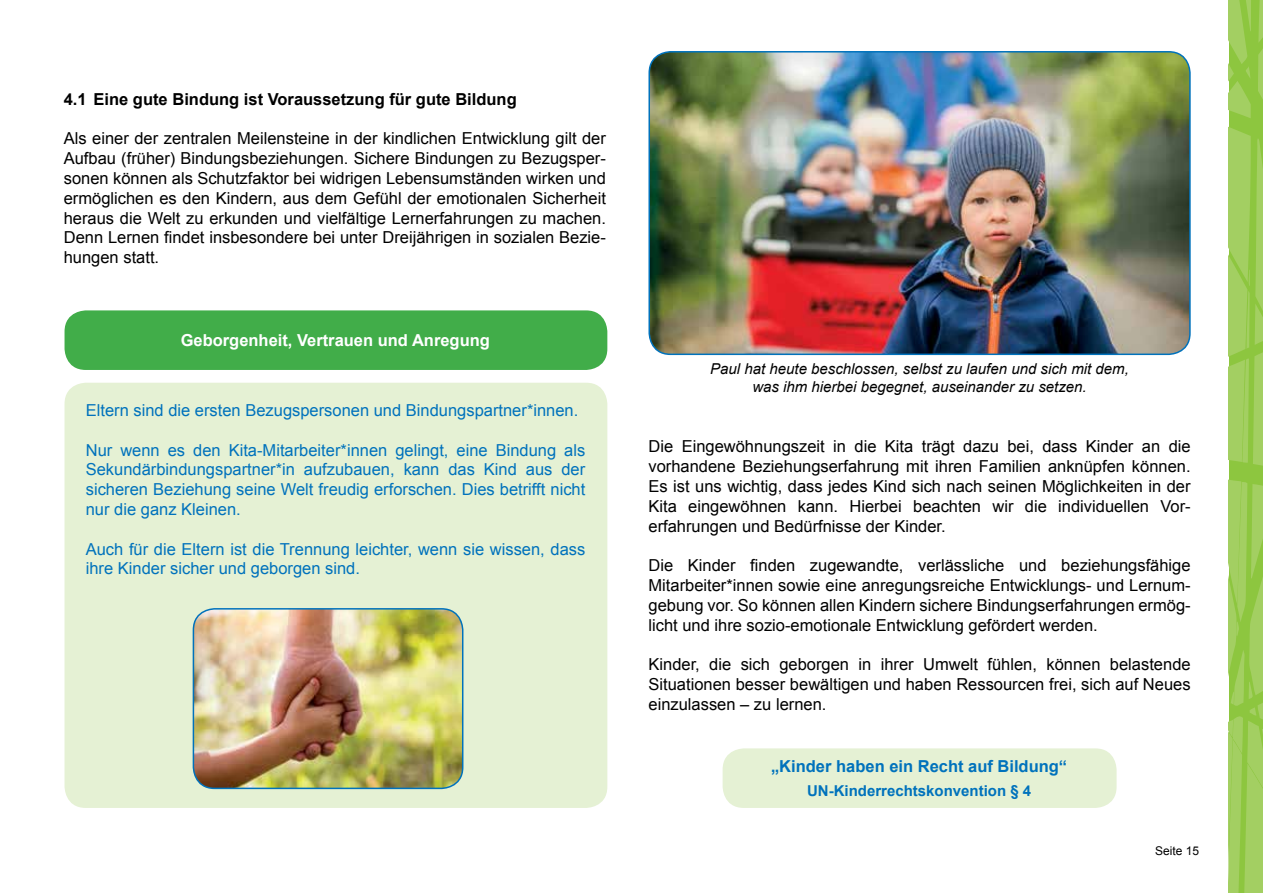
<style>
.page{position:relative;width:1263px;height:893px;background:#fff}
.page>*{position:absolute;margin:0;border:0;box-sizing:border-box;transform-origin:0 0}
.t1{font:16.5px/19.8px "Arial";color:#000;text-align:justify}
.t2{font:16.5px/19.8px "Arial";color:#0072bc;text-align:justify}
.t3{font:700 16.5px "Arial";color:#000}
.t4{font:700 16.5px "Arial";color:#fff}
.t5{font:700 16.5px "Arial";color:#0072bc}
.t6{font:italic 15px/18px "Arial";color:#000;text-align:center}
.t7{font:700 15px "Arial";color:#0072bc}
.t8{font:12px "Arial";color:#000}
</style>
<div class="page">
<svg style="left:1229px;top:0;width:34px;height:893px;background:#9bcb56"></svg>
<div style="left:65px;top:383px;width:542px;height:425px;background:#e5f1d4;border-radius:21px"></div>
<div style="left:65px;top:310px;width:542px;height:60px;background:#41ad49;border-radius:21px"></div>
<div style="left:723px;top:748px;width:393px;height:60px;background:#e5f1d4;border-radius:21px"></div>
<img style="left:193px;top:609px;width:270px;height:179px">
<div style="left:193px;top:608px;width:270px;height:181px;border:2px solid #0072bc;border-radius:21px"></div>
<img style="left:651px;top:52px;width:538px;height:302px">
<div style="left:648px;top:51px;width:543px;height:304px;border:2px solid #0072bc;border-radius:21px"></div>
<p class="t3" style="left:64px;top:88px;width:454px">4.1 Eine gute Bindung ist Voraussetzung für gute Bildung</p>
<p class="t1" style="left:64px;top:129px;width:544px">Als einer der zentralen Meilensteine in der kindlichen Entwicklung gilt der Aufbau (früher) Bindungsbeziehungen. Sichere Bindungen zu Bezugsper&shy;sonen können als Schutzfaktor bei widrigen Lebensumständen wirken und ermöglichen es den Kindern, aus dem Gefühl der emotionalen Sicherheit heraus die Welt zu erkunden und vielfältige Lernerfahrungen zu machen.<br>Denn Lernen findet insbesondere bei unter Dreijährigen in sozialen Bezie&shy;hungen statt.</p>
<p class="t4" style="left:181px;top:329px;width:311px">Geborgenheit, Vertrauen und Anregung</p>
<p class="t2" style="left:86px;top:400px;width:494px">Eltern sind die ersten Bezugspersonen und Bindungspartner*innen.</p>
<p class="t2" style="left:86px;top:440px;width:501px">Nur wenn es den Kita-Mitarbeiter*innen gelingt, eine Bindung als Sekundärbindungspartner*in aufzubauen, kann das Kind aus der sicheren Beziehung seine Welt freudig erforschen. Dies betrifft nicht nur die ganz Kleinen.</p>
<p class="t2" style="left:86px;top:539px;width:501px">Auch für die Eltern ist die Trennung leichter, wenn sie wissen, dass ihre Kinder sicher und geborgen sind.</p>
<p class="t6" style="left:710px;top:360px;width:420px">Paul hat heute beschlossen, selbst zu laufen und sich mit dem, was ihm hierbei begegnet, auseinander zu setzen.</p>
<p class="t1" style="left:648px;top:437px;width:544px">Die Eingewöhnungszeit in die Kita trägt dazu bei, dass Kinder an die vorhandene Beziehungserfahrung mit ihren Familien anknüpfen können.<br>Es ist uns wichtig, dass jedes Kind sich nach seinen Möglichkeiten in der Kita eingewöhnen kann. Hierbei beachten wir die individuellen Vor&shy;erfahrungen und Bedürfnisse der Kinder.</p>
<p class="t1" style="left:648px;top:556px;width:544px">Die Kinder finden zugewandte, verlässliche und beziehungsfähige Mitarbeiter*innen sowie eine anregungsreiche Entwicklungs- und Lernum&shy;gebung vor. So können allen Kindern sichere Bindungserfahrungen ermög&shy;licht und ihre sozio-emotionale Entwicklung gefördert werden.</p>
<p class="t1" style="left:648px;top:655px;width:544px">Kinder, die sich geborgen in ihrer Umwelt fühlen, können belastende Situationen besser bewältigen und haben Ressourcen frei, sich auf Neues einzulassen – zu lernen.</p>
<p class="t5" style="left:771px;top:755px;width:298px">„Kinder haben ein Recht auf Bildung“</p>
<p class="t7" style="left:807px;top:781px;width:226px">UN-Kinderrechtskonvention § 4</p>
<p class="t8" style="left:1155px;top:843px;width:46px">Seite 15</p>
</div>
